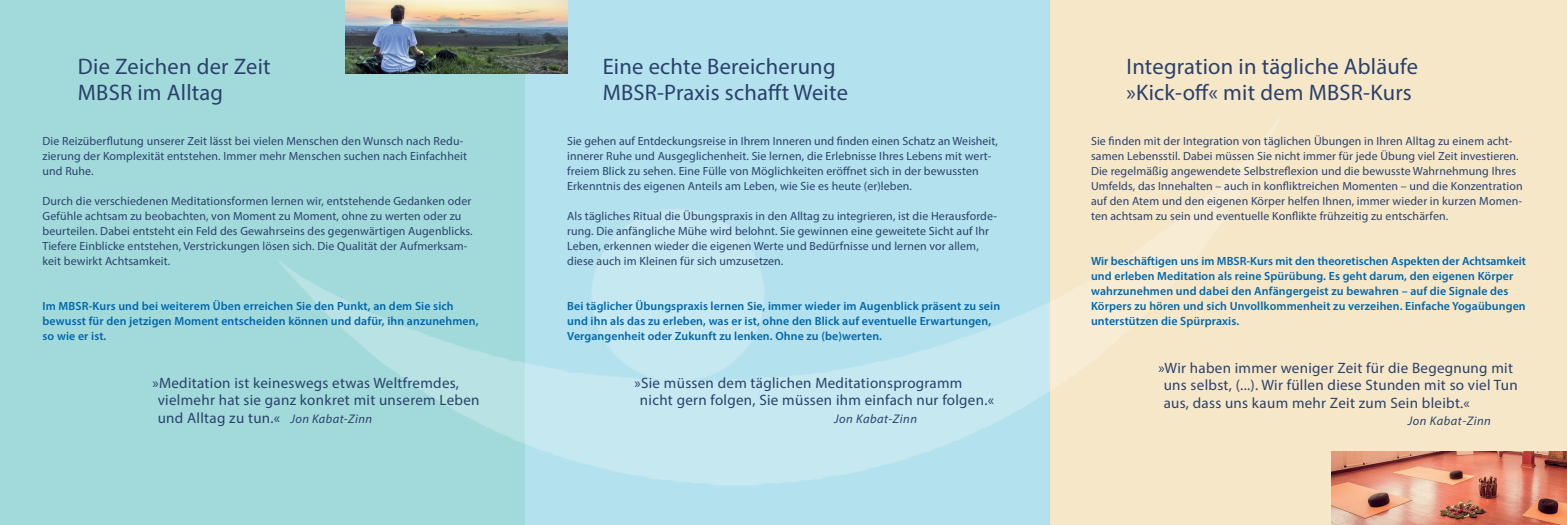
<style>
.page{position:relative;width:1567px;height:525px;background:#fff}
.page>*{position:absolute;margin:0;border:0;box-sizing:border-box;transform-origin:0 0}
.t1{font:22.5px/26.2px "Myriad Pro";letter-spacing:.01em;color:#2a416c}
.t2{font:15px/17.5px "Myriad Pro";letter-spacing:.02em;color:#2a416c}
.t3{font:italic 12.5px "Myriad Pro";letter-spacing:.04em;color:#2a416c}
.t4{font:11.88px/15px "Myriad Pro";letter-spacing:.01em;color:#2a416c}
.t5{font:600 11.88px/15px "Myriad Pro";letter-spacing:.01em;color:#0166ab}
.s1{font-style:italic;font-size:12.5px}
</style>
<div class="page">
<div style="left:0;top:0;width:524px;height:524px;background:#a2dadb"></div>
<div style="left:1049px;top:0;width:517px;height:524px;background:#f6e7c9"></div>
<div style="left:524px;top:0;width:525px;height:524px;background:#b3e1ed"></div>
<img style="left:279px;top:96px;width:1001px;height:417px">
<img style="left:345px;top:0;width:222px;height:74px">
<img style="left:1331px;top:451px;width:235px;height:73px">
<h1 class="t1" style="left:78px;top:53px;width:194px">Die Zeichen der Zeit<br>MBSR im Alltag</h1>
<p class="t4" style="left:43px;top:133px;width:426px">Die Reizüberflutung unserer Zeit lässt bei vielen Menschen den Wunsch nach Redu&shy;zierung der Komplexität entstehen. Immer mehr Menschen suchen nach Einfachheit und Ruhe.</p>
<p class="t4" style="left:43px;top:193px;width:431px">Durch die verschiedenen Meditationsformen lernen wir, entstehende Gedanken oder Gefühle achtsam zu beobachten, von Moment zu Moment, ohne zu werten oder zu beurteilen. Dabei entsteht ein Feld des Gewahrseins des gegenwärtigen Augenblicks.<br>Tiefere Einblicke entstehen, Verstrickungen lösen sich. Die Qualität der Aufmerksam&shy;keit bewirkt Achtsamkeit.</p>
<p class="t5" style="left:43px;top:298px;width:437px">Im MBSR-Kurs und bei weiterem Üben erreichen Sie den Punkt, an dem Sie sich bewusst für den jetzigen Moment entscheiden können und dafür, ihn anzunehmen, so wie er ist.</p>
<p class="t2" style="left:158px;top:373px;width:323px;text-indent:-5px">»Meditation ist keineswegs etwas Weltfremdes, vielmehr hat sie ganz konkret mit unserem Leben und Alltag zu tun.« <span class="s1">Jon Kabat-Zinn</span></p>
<h1 class="t1" style="left:602px;top:53px;width:247px">Eine echte Bereicherung<br>MBSR-Praxis schafft Weite</h1>
<p class="t4" style="left:567px;top:133px;width:432px">Sie gehen auf Entdeckungsreise in Ihrem Inneren und finden einen Schatz an Weisheit, innerer Ruhe und Ausgeglichenheit. Sie lernen, die Erlebnisse Ihres Lebens mit wert&shy;freiem Blick zu sehen. Eine Fülle von Möglichkeiten eröffnet sich in der bewussten Erkenntnis des eigenen Anteils am Leben, wie Sie es heute (er)leben.</p>
<p class="t4" style="left:567px;top:208px;width:431px">Als tägliches Ritual die Übungspraxis in den Alltag zu integrieren, ist die Herausforde&shy;rung. Die anfängliche Mühe wird belohnt. Sie gewinnen eine geweitete Sicht auf Ihr Leben, erkennen wieder die eigenen Werte und Bedürfnisse und lernen vor allem, diese auch im Kleinen für sich umzusetzen.</p>
<p class="t5" style="left:567px;top:298px;width:434px">Bei täglicher Übungspraxis lernen Sie, immer wieder im Augenblick präsent zu sein und ihn als das zu erleben, was er ist, ohne den Blick auf eventuelle Erwartungen,<br>Vergangenheit oder Zukunft zu lenken. Ohne zu (be)werten.</p>
<p class="t2" style="left:640px;top:373px;width:355px;text-indent:-5px">»Sie müssen dem täglichen Meditationsprogramm nicht gern folgen, Sie müssen ihm einfach nur folgen.«</p>
<p class="t3" style="left:834px;top:410px;width:85px">Jon Kabat-Zinn</p>
<h1 class="t1" style="left:1126px;top:53px;width:293px">Integration in tägliche Abläufe »Kick-off« mit dem MBSR-Kurs</h1>
<p class="t4" style="left:1090px;top:133px;width:433px">Sie finden mit der Integration von täglichen Übungen in Ihren Alltag zu einem acht&shy;samen Lebensstil. Dabei müssen Sie nicht immer für jede Übung viel Zeit investieren.<br>Die regelmäßig angewendete Selbstreflexion und die bewusste Wahrnehmung Ihres Umfelds, das Innehalten – auch in konfliktreichen Momenten – und die Konzentration auf den Atem und den eigenen Körper helfen Ihnen, immer wieder in kurzen Momen&shy;ten achtsam zu sein und eventuelle Konflikte frühzeitig zu entschärfen.</p>
<p class="t5" style="left:1090px;top:253px;width:436px">Wir beschäftigen uns im MBSR-Kurs mit den theoretischen Aspekten der Achtsamkeit und erleben Meditation als reine Spürübung. Es geht darum, den eigenen Körper wahrzunehmen und dabei den Anfängergeist zu bewahren – auf die Signale des Körpers zu hören und sich Unvollkommenheit zu verzeihen. Einfache Yogaübungen unterstützen die Spürpraxis.</p>
<p class="t2" style="left:1163px;top:358px;width:355px;text-indent:-5px">»Wir haben immer weniger Zeit für die Begegnung mit uns selbst, (...). Wir füllen diese Stunden mit so viel Tun aus, dass uns kaum mehr Zeit zum Sein bleibt.«</p>
<p class="t3" style="left:1407px;top:413px;width:85px">Jon Kabat-Zinn</p>
</div>
